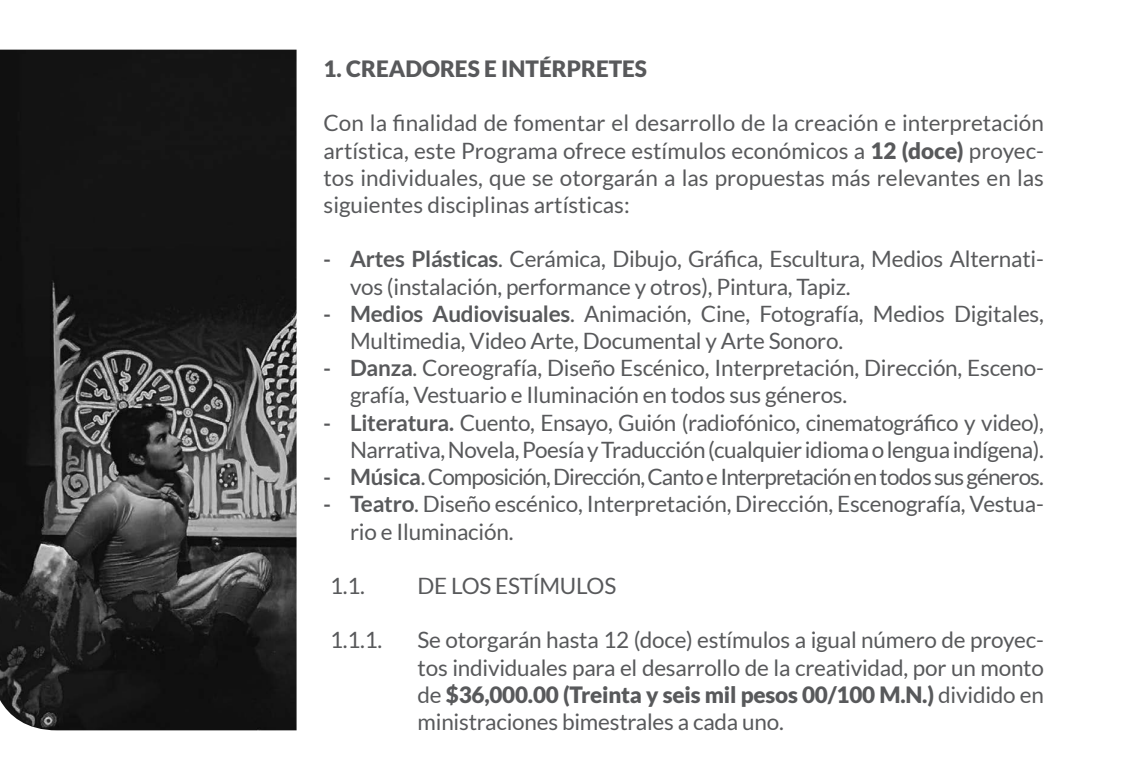
<style>
.page{position:relative;width:1134px;height:780px;background:#fff}
.page>*{position:absolute;margin:0;border:0;box-sizing:border-box;transform-origin:0 0}
.t1{font:22.5px/27.2px "Lato";letter-spacing:-.01em;color:#58595b}
.t2{font:22.5px "Lato";letter-spacing:-.04em;color:#58595b}
.t3{font:900 22.5px "Lato";color:#58595b}
.s1{font-weight:900}
.s2{font-family:"Helvetica"}
.s3{font-weight:700}
</style>
<div class="page">
<img style="left:0;top:50px;width:297px;height:680px">
<p class="t3" style="left:324px;top:55px;width:325px">1. CREADORES E INTÉRPRETES</p>
<p class="t1" style="left:324px;top:109px;width:722px;text-align:justify">Con la finalidad de fomentar el desarrollo de la creación e interpretación artística, este Programa ofrece estímulos económicos a <span class="s1">12 (doce)</span> proyec&shy;tos individuales, que se otorgarán a las propuestas más relevantes en las siguientes disciplinas artísticas:</p>
<p class="t1" style="left:350px;top:245px;width:695px;text-indent:-26px"><span class="s2">-</span> <span class="s3">Artes Plásticas</span>. Cerámica, Dibujo, Gráfica, Escultura, Medios Alternati&shy;vos (instalación, performance y otros), Pintura, Tapiz.</p>
<p class="t1" style="left:350px;top:300px;width:695px;text-indent:-26px"><span class="s2">-</span> <span class="s3">Medios Audiovisuales</span>. Animación, Cine, Fotografía, Medios Digitales,<br>Multimedia, Video Arte, Documental y Arte Sonoro.</p>
<p class="t1" style="left:350px;top:354px;width:695px;text-indent:-26px"><span class="s2">-</span> <span class="s3">Danza</span>. Coreografía, Diseño Escénico, Interpretación, Dirección, Esceno&shy;grafía, Vestuario e Iluminación en todos sus géneros.</p>
<p class="t1" style="left:324px;top:409px;width:722px;text-align:right"><span class="s2">-</span> <span class="s3">Literatura.</span> Cuento, Ensayo, Guión (radiofónico, cinematográfico y video),<br>Narrativa, Novela, Poesía y Traducción (cualquier idioma o lengua indígena).</p>
<p class="t2" style="left:324px;top:464px;width:722px"><span class="s2">-</span> <span class="s3">Música</span>. Composición, Dirección, Canto e Interpretación en todos sus géneros.</p>
<p class="t1" style="left:350px;top:490px;width:695px;text-indent:-26px"><span class="s2">-</span> <span class="s3">Teatro</span>. Diseño escénico, Interpretación, Dirección, Escenografía, Vestua&shy;rio e Iluminación.</p>
<p class="t1" style="left:330px;top:572px;width:36px">1.1.</p>
<p class="t1" style="left:418px;top:572px;width:200px">DE LOS ESTÍMULOS</p>
<p class="t1" style="left:330px;top:626px;width:54px">1.1.1.</p>
<p class="t1" style="left:418px;top:626px;width:628px;text-align:justify">Se otorgarán hasta 12 (doce) estímulos a igual número de proyec&shy;tos individuales para el desarrollo de la creatividad, por un monto de <span class="s1">$36,000.00 (Treinta y seis mil pesos 00/100 M.N.)</span> dividido en ministraciones bimestrales a cada uno.</p>
</div>
